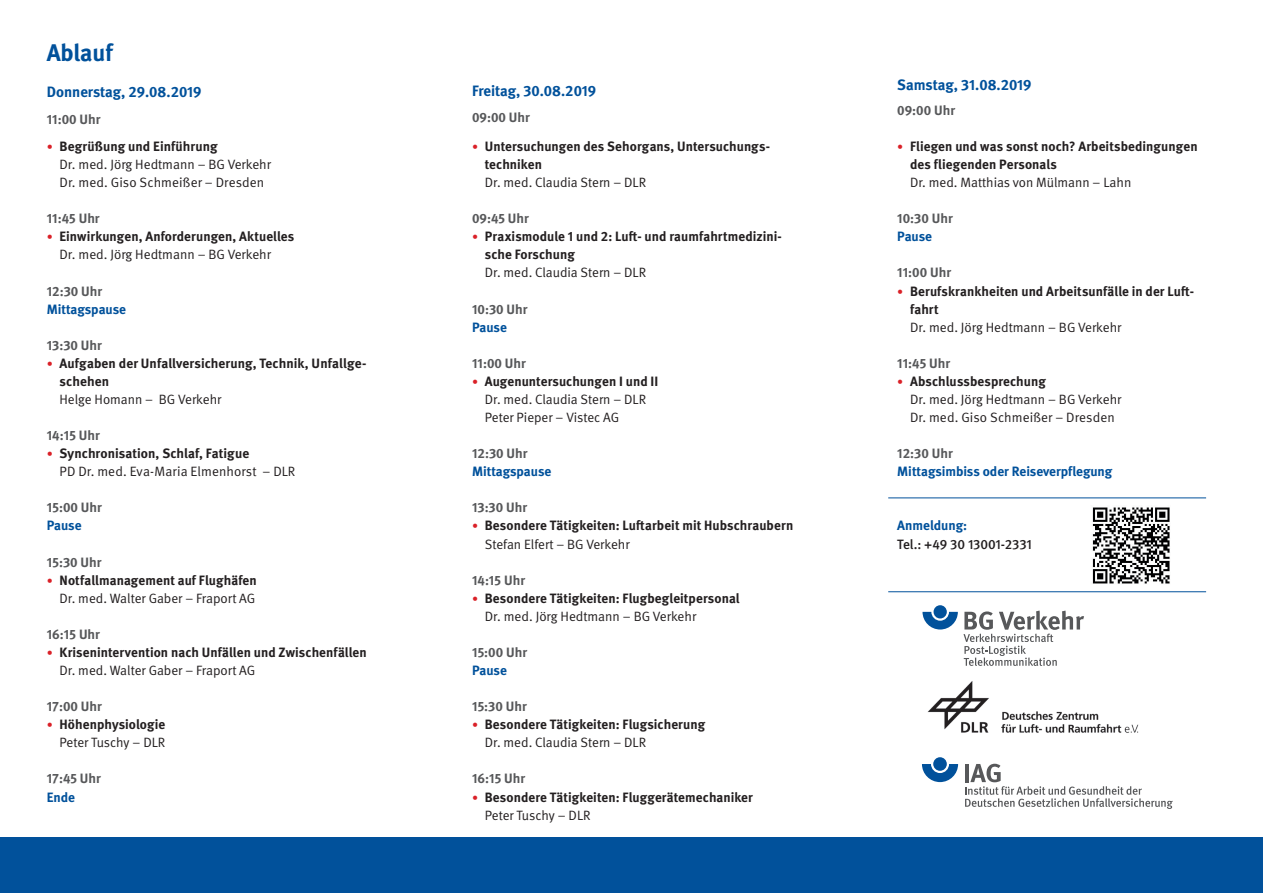
<style>
.page{position:relative;width:1263px;height:893px;background:#fff}
.page>*{position:absolute;margin:0;border:0;box-sizing:border-box;transform-origin:0 0}
.t1{font:700 24px "DGUV Meta";letter-spacing:-.005em;color:#01519b}
.t2{font:700 15px "DGUV Meta";color:#01519b}
.t3{font:700 13.5px/18px "DGUV Meta";letter-spacing:.005em;color:#231f20}
.t4{font:13.5px/18px "DGUV Meta";color:#231f20}
.t5{font:700 13.5px "DGUV Meta";color:#57585a}
.t6{font:700 13.5px "DGUV Meta";color:#01519b}
.t7{font:500 13.5px "DGUV Meta";letter-spacing:-.01em;color:#231f20}
.s1{font-size:12px;color:#da2128}
.s2{font-weight:700}
.s3{font-weight:400;font-size:12px;color:#da2128}
.s4{font-weight:400}
</style>
<div class="page">
<div style="left:0;top:837px;width:895px;height:56px;background:#01519b"></div>
<div style="left:806px;top:837px;width:457px;height:56px;background:#01519b"></div>
<hr style="left:888px;top:497px;width:318px;height:1px;background:#01519b">
<hr style="left:888px;top:591px;width:318px;height:1px;background:#01519b">
<svg style="left:933px;top:605px;width:14px;height:13px"></svg>
<svg style="left:922px;top:610px;width:162px;height:56px"></svg>
<svg style="left:922px;top:764px;width:36px;height:18px"></svg>
<div style="left:933px;top:757px;width:14px;height:14px;background:#01519b;border-radius:50%"></div>
<svg style="left:965px;top:764px;width:208px;height:45px"></svg>
<img style="left:927px;top:681px;width:212px;height:52px">
<img style="left:1092px;top:507px;width:78px;height:77px">
<h1 class="t1" style="left:47px;top:38px;width:67px">Ablauf</h1>
<p class="t2" style="left:47px;top:83px;width:156px">Donnerstag, 29.08.2019</p>
<p class="t5" style="left:47px;top:111px;width:55px">11:00 Uhr</p>
<p class="t4" style="left:60px;top:138px;width:213px;text-indent:-13px"><span class="s1">•</span> <span class="s2">Begrüßung und Einführung<br></span>Dr. med. Jörg Hedtmann – BG Verkehr<br>Dr. med. Giso Schmeißer – Dresden</p>
<p class="t5" style="left:47px;top:211px;width:54px">11:45 Uhr</p>
<p class="t3" style="left:60px;top:228px;width:236px;text-indent:-13px"><span class="s3">•</span> Einwirkungen, Anforderungen, Aktuelles<br><span class="s4">Dr. med. Jörg Hedtmann – BG Verkehr</span></p>
<p class="t5" style="left:47px;top:283px;width:57px">12:30 Uhr</p>
<p class="t6" style="left:47px;top:301px;width:81px">Mittagspause</p>
<p class="t5" style="left:47px;top:337px;width:57px">13:30 Uhr</p>
<p class="t3" style="left:60px;top:354px;width:308px;text-indent:-13px"><span class="s3">•</span> Aufgaben der Unfallversicherung, Technik, Unfallge&shy;schehen</p>
<p class="t4" style="left:60px;top:391px;width:163px">Helge Homann – BG Verkehr</p>
<p class="t5" style="left:47px;top:427px;width:55px">14:15 Uhr</p>
<p class="t4" style="left:60px;top:445px;width:237px;text-indent:-13px"><span class="s1">•</span> <span class="s2">Synchronisation, Schlaf, Fatigue<br></span>PD Dr. med. Eva-Maria Elmenhorst – DLR</p>
<p class="t5" style="left:47px;top:500px;width:57px">15:00 Uhr</p>
<p class="t6" style="left:47px;top:518px;width:36px">Pause</p>
<p class="t5" style="left:47px;top:554px;width:56px">15:30 Uhr</p>
<p class="t3" style="left:47px;top:571px;width:211px;text-align:right"><span class="s3">•</span> Notfallmanagement auf Flughäfen<br><span class="s4">Dr. med. Walter Gaber – Fraport AG</span></p>
<p class="t5" style="left:47px;top:626px;width:55px">16:15 Uhr</p>
<p class="t3" style="left:60px;top:644px;width:309px;text-indent:-13px"><span class="s3">•</span> Krisenintervention nach Unfällen und Zwischenfällen<br><span class="s4">Dr. med. Walter Gaber – Fraport AG</span></p>
<p class="t5" style="left:47px;top:698px;width:57px">17:00 Uhr</p>
<p class="t3" style="left:47px;top:716px;width:120px;text-align:right"><span class="s3">•</span> Höhenphysiologie<br><span class="s4">Peter Tuschy – DLR</span></p>
<p class="t5" style="left:47px;top:771px;width:56px">17:45 Uhr</p>
<p class="t6" style="left:47px;top:789px;width:30px">Ende</p>
<p class="t2" style="left:472px;top:82px;width:126px">Freitag, 30.08.2019</p>
<p class="t5" style="left:472px;top:109px;width:59px">09:00 Uhr</p>
<p class="t3" style="left:485px;top:138px;width:287px;text-indent:-13px"><span class="s3">•</span> Untersuchungen des Sehorgans, Untersuchungs&shy;techniken</p>
<p class="t4" style="left:485px;top:174px;width:163px">Dr. med. Claudia Stern – DLR</p>
<p class="t5" style="left:472px;top:211px;width:58px">09:45 Uhr</p>
<p class="t3" style="left:485px;top:228px;width:298px;text-indent:-13px"><span class="s3">•</span> Praxismodule 1 und 2: Luft- und raumfahrtmedizini&shy;sche Forschung</p>
<p class="t4" style="left:485px;top:264px;width:163px">Dr. med. Claudia Stern – DLR</p>
<p class="t5" style="left:472px;top:301px;width:57px">10:30 Uhr</p>
<p class="t6" style="left:472px;top:319px;width:36px">Pause</p>
<p class="t5" style="left:472px;top:355px;width:55px">11:00 Uhr</p>
<p class="t4" style="left:485px;top:373px;width:175px;text-indent:-13px"><span class="s1">•</span> <span class="s2">Augenuntersuchungen I und II<br></span>Dr. med. Claudia Stern – DLR<br>Peter Pieper – Vistec AG</p>
<p class="t5" style="left:472px;top:445px;width:57px">12:30 Uhr</p>
<p class="t6" style="left:472px;top:464px;width:81px">Mittagspause</p>
<p class="t5" style="left:472px;top:500px;width:57px">13:30 Uhr</p>
<p class="t3" style="left:485px;top:517px;width:310px;text-indent:-13px"><span class="s3">•</span> Besondere Tätigkeiten: Luftarbeit mit Hubschraubern<br><span class="s4">Stefan Elfert – BG Verkehr</span></p>
<p class="t5" style="left:472px;top:572px;width:55px">14:15 Uhr</p>
<p class="t3" style="left:485px;top:589px;width:256px;text-indent:-13px"><span class="s3">•</span> Besondere Tätigkeiten: Flugbegleitpersonal<br><span class="s4">Dr. med. Jörg Hedtmann – BG Verkehr</span></p>
<p class="t5" style="left:472px;top:644px;width:57px">15:00 Uhr</p>
<p class="t6" style="left:472px;top:662px;width:36px">Pause</p>
<p class="t5" style="left:472px;top:698px;width:56px">15:30 Uhr</p>
<p class="t3" style="left:485px;top:716px;width:222px;text-indent:-13px"><span class="s3">•</span> Besondere Tätigkeiten: Flugsicherung<br><span class="s4">Dr. med. Claudia Stern – DLR</span></p>
<p class="t5" style="left:472px;top:771px;width:55px">16:15 Uhr</p>
<p class="t3" style="left:485px;top:788px;width:270px;text-indent:-13px"><span class="s3">•</span> Besondere Tätigkeiten: Fluggerätemechaniker<br><span class="s4">Peter Tuschy – DLR</span></p>
<p class="t2" style="left:897px;top:76px;width:136px">Samstag, 31.08.2019</p>
<p class="t5" style="left:897px;top:103px;width:59px">09:00 Uhr</p>
<p class="t3" style="left:910px;top:138px;width:289px;text-indent:-13px"><span class="s3">•</span> Fliegen und was sonst noch? Arbeitsbedingungen des fliegenden Personals</p>
<p class="t4" style="left:910px;top:174px;width:223px">Dr. med. Matthias von Mülmann – Lahn</p>
<p class="t5" style="left:897px;top:211px;width:57px">10:30 Uhr</p>
<p class="t6" style="left:897px;top:229px;width:36px">Pause</p>
<p class="t5" style="left:897px;top:265px;width:55px">11:00 Uhr</p>
<p class="t3" style="left:910px;top:282px;width:285px;text-indent:-13px"><span class="s3">•</span> Berufskrankheiten und Arbeitsunfälle in der Luft&shy;fahrt</p>
<p class="t4" style="left:910px;top:318px;width:213px">Dr. med. Jörg Hedtmann – BG Verkehr</p>
<p class="t5" style="left:897px;top:355px;width:54px">11:45 Uhr</p>
<p class="t4" style="left:910px;top:373px;width:213px;text-indent:-13px"><span class="s1">•</span> <span class="s2">Abschlussbesprechung<br></span>Dr. med. Jörg Hedtmann – BG Verkehr<br>Dr. med. Giso Schmeißer – Dresden</p>
<p class="t5" style="left:897px;top:445px;width:57px">12:30 Uhr</p>
<p class="t6" style="left:897px;top:464px;width:217px">Mittagsimbiss oder Reiseverpflegung</p>
<p class="t6" style="left:897px;top:518px;width:71px">Anmeldung:</p>
<p class="t7" style="left:897px;top:536px;width:136px">Tel.: +49 30 13001-2331</p>
</div>
